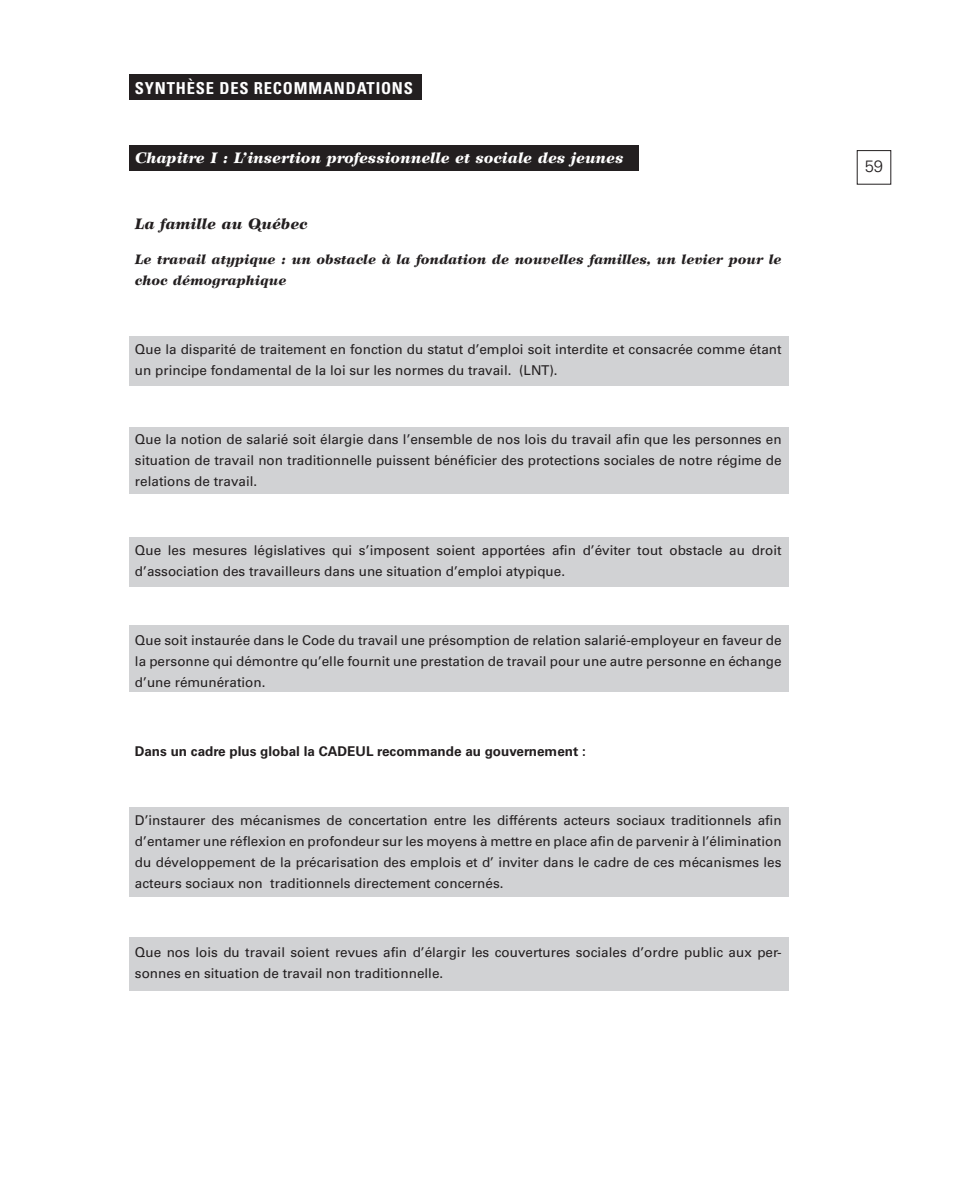
<style>
.page{position:relative;width:972px;height:1188px;background:#fff}
.page>*{position:absolute;margin:0;border:0;box-sizing:border-box;transform-origin:0 0}
.t1{font:700 condensed 16.5px "Univers";letter-spacing:.05em;color:#fff}
.t2{font:300 16.5px "Univers";color:#231f20}
.t3{font:italic 900 15px "Wilke LT Std";color:#fff}
.t4{font:italic 900 15px "Wilke LT Std";color:#231f20}
.t5{font:13.5px/21px "Univers";color:#231f20}
.t6{font:italic 900 13.5px/21px "Wilke LT Std";color:#231f20}
.t7{font:700 13.5px "Univers";color:#231f20}
</style>
<div class="page">
<div style="left:129px;top:938px;width:660px;height:53px;background:#d1d2d4"></div>
<div style="left:129px;top:807px;width:660px;height:90px;background:#d1d2d4"></div>
<div style="left:129px;top:428px;width:660px;height:66px;background:#d1d2d4"></div>
<div style="left:129px;top:626px;width:660px;height:66px;background:#d1d2d4"></div>
<div style="left:129px;top:336px;width:660px;height:50px;background:#d1d2d4"></div>
<div style="left:129px;top:537px;width:660px;height:50px;background:#d1d2d4"></div>
<div style="left:129px;top:146px;width:510px;height:25px;background:#231f20"></div>
<div style="left:129px;top:74px;width:292px;height:26px;background:#231f20"></div>
<p class="t1" style="left:135px;top:78px;width:279px">SYNTHÈSE DES RECOMMANDATIONS</p>
<p class="t3" style="left:135px;top:149px;width:490px">Chapitre I : L’insertion professionnelle et sociale des jeunes</p>
<p class="t4" style="left:135px;top:215px;width:174px">La famille au Québec</p>
<p class="t6" style="left:135px;top:248px;width:648px">Le travail atypique : un obstacle à la fondation de nouvelles familles, un levier pour le choc démographique</p>
<p class="t5" style="left:135px;top:338px;width:648px">Que la disparité de traitement en fonction du statut d’emploi soit interdite et consacrée comme étant un principe fondamental de la loi sur les normes du travail. (LNT).</p>
<p class="t5" style="left:135px;top:428px;width:648px;text-align:justify">Que la notion de salarié soit élargie dans l’ensemble de nos lois du travail afin que les personnes en situation de travail non traditionnelle puissent bénéficier des protections sociales de notre régime de relations de travail.</p>
<p class="t5" style="left:135px;top:539px;width:648px">Que les mesures législatives qui s’imposent soient apportées afin d’éviter tout obstacle au droit d’association des travailleurs dans une situation d’emploi atypique.</p>
<p class="t5" style="left:135px;top:629px;width:648px;text-align:justify">Que soit instaurée dans le Code du travail une présomption de relation salarié-employeur en faveur de la personne qui démontre qu’elle fournit une prestation de travail pour une autre personne en échange d’une rémunération.</p>
<p class="t7" style="left:135px;top:743px;width:452px">Dans un cadre plus global la CADEUL recommande au gouvernement :</p>
<p class="t5" style="left:135px;top:809px;width:648px;text-align:justify">D’instaurer des mécanismes de concertation entre les différents acteurs sociaux traditionnels afin d’entamer une réflexion en profondeur sur les moyens à mettre en place afin de parvenir à l’élimination du développement de la précarisation des emplois et d’ inviter dans le cadre de ces mécanismes les acteurs sociaux non traditionnels directement concernés.</p>
<p class="t5" style="left:135px;top:941px;width:648px">Que nos lois du travail soient revues afin d’élargir les couvertures sociales d’ordre public aux per&shy;sonnes en situation de travail non traditionnelle.</p>
<p class="t2" style="left:865px;top:156px;width:20px">59</p>
</div>
